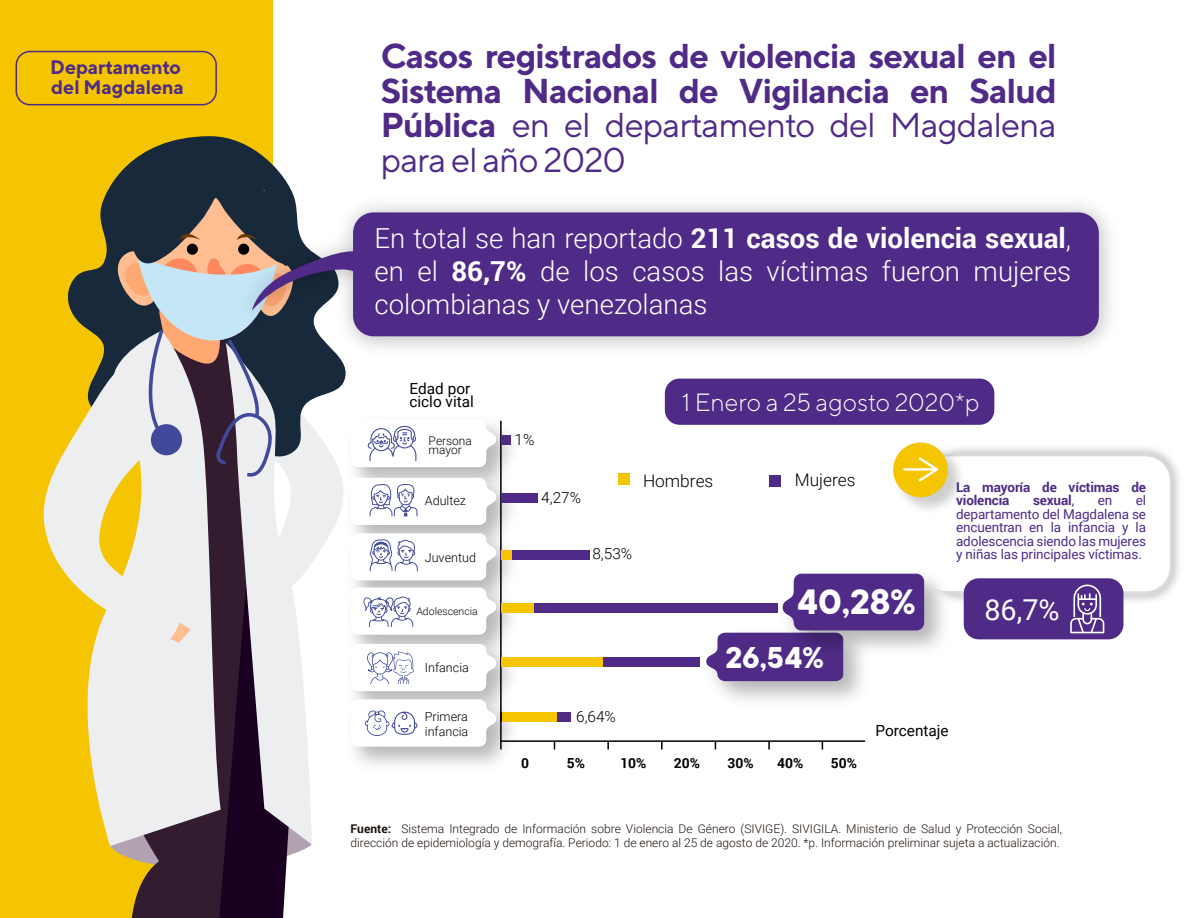
<style>
.page{position:relative;width:1188px;height:918px;background:#fff}
.page>*{position:absolute;margin:0;border:0;box-sizing:border-box;transform-origin:0 0}
.t1{font:700 39px "TT Commons";color:#fff}
.t2{font:700 34.5px/34.5px "TT Norms";letter-spacing:-.025em;color:#4f2b87;text-align:justify}
.t3{font:700 33.3px "TT Commons";color:#fff}
.t4{font:28.8px "Roboto";color:#fff}
.t5{font:300 27.6px/33.2px "Roboto";color:#fff;text-align:justify}
.t6{font:300 24.9px "TT Norms";color:#fff}
.t7{font:700 19.5px/19.5px "TT Norms";letter-spacing:-.005em;color:#4f2b87}
.t8{font:300 17.25px "Roboto";color:#000}
.t9{font:15.3px/13.5px "Roboto";color:#000}
.t10{font:300 15.3px "Roboto";color:#000}
.t11{font:700 13.8px "Roboto";color:#000}
.t12{font:13.5px/13.5px "Roboto";letter-spacing:-.01em;color:#4f2b87;text-align:justify}
.t13{font:700 13.5px/13.5px "Roboto";letter-spacing:-.01em;color:#4f2b87}
.t14{font:300 12.6px/15.1px "Roboto";color:#000}
.t15{font:300 12px/14.4px "Roboto";color:#1f140f}
.t16{font:300 12px/9px "Roboto";color:#000}
.t17{font:300 10.5px "Roboto";color:#000}
.s1{font-weight:400}
.s2{font-weight:700}
</style>
<div class="page">
<div style="left:0;top:0;width:273px;height:918px;background:#f4c500"></div>
<svg style="left:312px;top:476px;width:27px;height:86px;fill:#edeef0"></svg>
<div style="left:248px;top:872px;width:38px;height:46px;background:#1b0121"></div>
<svg style="left:131px;top:872px;width:117px;height:46px;background:#391f29"></svg>
<svg style="left:130px;top:136px;width:216px;height:340px"></svg>
<svg style="left:44px;top:163px;width:268px;height:709px"></svg>
<img style="left:226px;top:187px;width:884px;height:178px">
<svg style="left:252px;top:212px;width:847px;height:124px;background:#553688"></svg>
<svg style="left:607px;top:743px;width:2px;height:7px"></svg>
<svg style="left:661px;top:743px;width:2px;height:7px"></svg>
<svg style="left:768px;top:743px;width:2px;height:7px"></svg>
<svg style="left:530px;top:422px;width:335px;height:321px"></svg>
<img style="left:694px;top:620px;width:171px;height:94px">
<img style="left:339px;top:408px;width:173px;height:58px">
<img style="left:339px;top:466px;width:191px;height:55px">
<img style="left:354px;top:521px;width:176px;height:54px">
<img style="left:354px;top:575px;width:176px;height:57px">
<img style="left:354px;top:632px;width:176px;height:55px">
<img style="left:353px;top:687px;width:177px;height:78px">
<div style="left:665px;top:379px;width:329px;height:46px;background:#4f2b87;border-radius:15px"></div>
<svg style="left:351px;top:420px;width:146px;height:47px"></svg>
<svg style="left:353px;top:533px;width:144px;height:47px"></svg>
<svg style="left:351px;top:478px;width:146px;height:47px"></svg>
<svg style="left:353px;top:588px;width:144px;height:47px"></svg>
<svg style="left:353px;top:644px;width:144px;height:47px"></svg>
<svg style="left:353px;top:699px;width:149px;height:51px"></svg>
<div style="left:502px;top:712px;width:54px;height:10px;background:#f4c500"></div>
<div style="left:501px;top:494px;width:37px;height:9px;background:#4f2b87"></div>
<div style="left:501px;top:550px;width:89px;height:9px;background:#4f2b87"></div>
<div style="left:502px;top:550px;width:10px;height:9px;background:#f4c500"></div>
<div style="left:501px;top:436px;width:9px;height:9px;background:#4f2b87"></div>
<div style="left:501px;top:658px;width:102px;height:9px;background:#f4c500"></div>
<div style="left:501px;top:603px;width:32px;height:9px;background:#f4c500"></div>
<img style="left:879px;top:398px;width:300px;height:242px">
<div style="left:921px;top:456px;width:249px;height:135px;background:#fff;border-radius:24px"></div>
<img style="left:889px;top:438px;width:80px;height:81px">
<div style="left:893px;top:443px;width:55px;height:54px;background:#f4c500;border-radius:50%"></div>
<hr style="left:903px;top:468px;width:33px;height:3px;background:#fff">
<svg style="left:919px;top:457px;width:19px;height:24px"></svg>
<img style="left:770px;top:562px;width:187px;height:87px">
<svg style="left:705px;top:574px;width:219px;height:107px"></svg>
<div style="left:964px;top:578px;width:159px;height:61px;background:#4f2b87;border-radius:15px"></div>
<svg style="left:1070px;top:585px;width:34px;height:48px"></svg>
<div style="left:16px;top:51px;width:201px;height:54px;border:2px solid #4f2b87;border-radius:14px"></div>
<h3 class="t7" style="left:50px;top:57px;width:135px">Departamento del Magdalena</h3>
<h2 class="t2" style="left:381px;top:38px;width:678px">Casos registrados de violencia sexual en el Sistema Nacional de Vigilancia en Salud Pública <span class="s1">en el departamento del Magdalena para el año 2020</span></h2>
<h3 class="t5" style="left:375px;top:221px;width:698px">En total se han reportado <span class="s2">211 casos de violencia sexual</span>, en el <span class="s2">86,7%</span> de los casos las víctimas fueron mujeres colombianas y venezolanas</h3>
<p class="t9" style="left:409px;top:381px;width:66px">Edad por ciclo vital</p>
<p class="t16" style="left:429px;top:436px;width:45px">Persona mayor</p>
<p class="t14" style="left:425px;top:493px;width:43px">Adultez</p>
<p class="t14" style="left:425px;top:550px;width:53px">Juventud</p>
<p class="t17" style="left:416px;top:604px;width:63px">Adolescencia</p>
<p class="t14" style="left:425px;top:660px;width:46px">Infancia</p>
<p class="t14" style="left:425px;top:708px;width:45px">Primera infancia</p>
<p class="t10" style="left:515px;top:429px;width:21px">1%</p>
<p class="t10" style="left:541px;top:487px;width:41px">4,27%</p>
<p class="t10" style="left:592px;top:543px;width:41px">8,53%</p>
<h3 class="t6" style="left:682px;top:387px;width:299px">1 Enero a 25 agosto 2020*p</h3>
<h3 class="t8" style="left:643px;top:469px;width:72px">Hombres</h3>
<h3 class="t8" style="left:795px;top:468px;width:62px">Mujeres</h3>
<p class="t13" style="left:956px;top:480px;width:191px">La mayoría de víctimas de violencia</p>
<p class="t13" style="left:1033px;top:493px;width:43px">sexual<span class="s1">,</span></p>
<p class="t12" style="left:1098px;top:493px;width:16px">en</p>
<p class="t12" style="left:956px;top:493px;width:192px;text-indent:180px">el departamento del Magdalena se encuentran en la infancia y la adolescencia siendo las mujeres y niñas las principales víctimas.</p>
<h1 class="t1" style="left:798px;top:580px;width:120px">40,28%</h1>
<h3 class="t4" style="left:984px;top:589px;width:77px">86,7%</h3>
<h3 class="t3" style="left:725px;top:639px;width:100px">26,54%</h3>
<p class="t10" style="left:576px;top:705px;width:41px">6,64%</p>
<p class="t9" style="left:875px;top:723px;width:75px">Porcentaje</p>
<p class="t11" style="left:521px;top:753px;width:9px">0</p>
<p class="t11" style="left:567px;top:753px;width:20px">5%</p>
<p class="t11" style="left:620px;top:753px;width:28px">10%</p>
<p class="t11" style="left:674px;top:753px;width:28px">20%</p>
<p class="t11" style="left:728px;top:753px;width:28px">30%</p>
<p class="t11" style="left:777px;top:753px;width:28px">40%</p>
<p class="t11" style="left:831px;top:753px;width:28px">50%</p>
<p class="t15" style="left:351px;top:821px;width:713px"><span class="s2">Fuente:</span> Sistema Integrado de Información sobre Violencia De Género (SIVIGE). SIVIGILA. Ministerio de Salud y Protección Social, dirección de epidemiología y demografía. Periodo: 1 de enero al 25 de agosto de 2020. *p. Información preliminar sujeta a actualización.</p>
</div>
